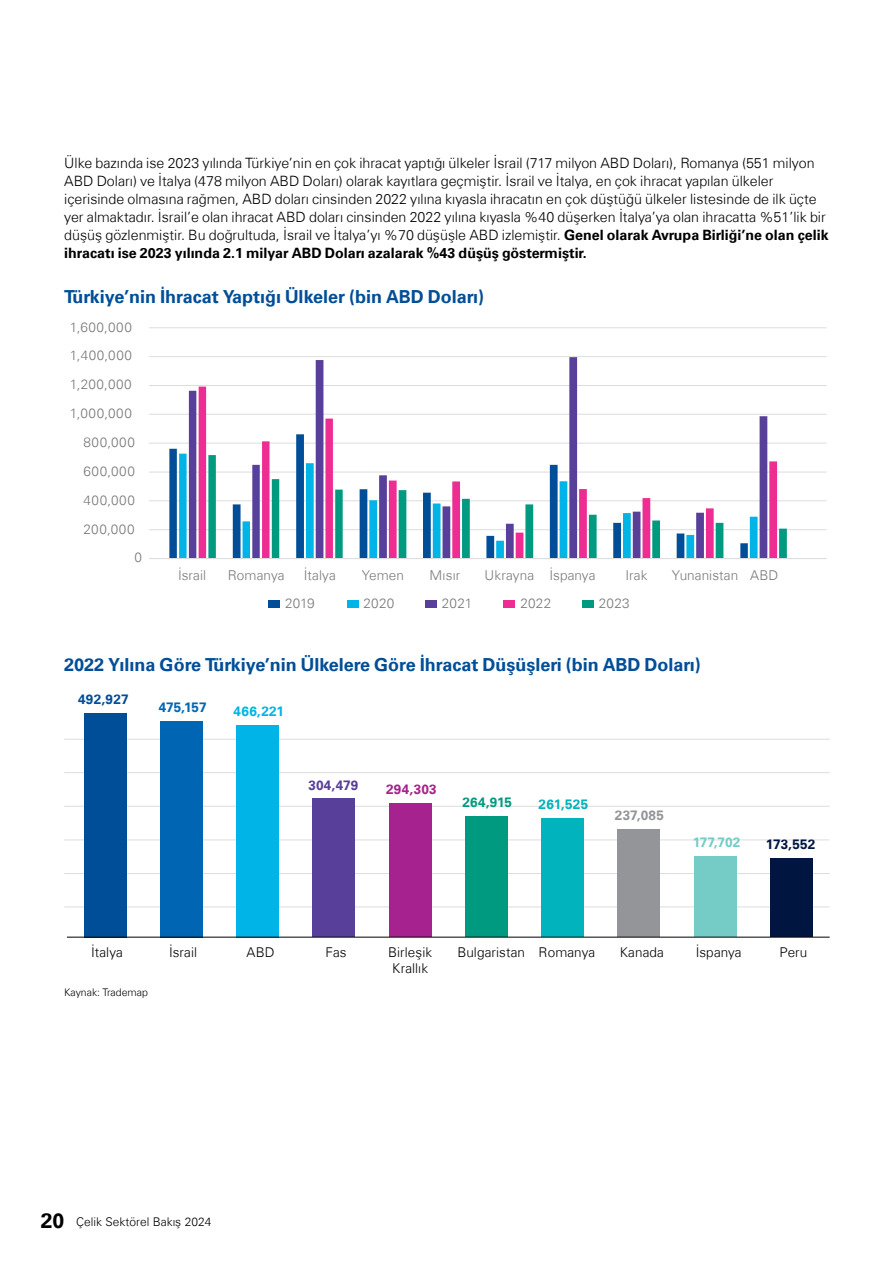
<style>
.page{position:relative;width:893px;height:1263px;background:#fff}
.page>*{position:absolute;margin:0;border:0;box-sizing:border-box;transform-origin:0 0}
.t1{font:700 18px "Universfor KPMG";color:#004e98}
.t2{font:300 14.25px/18px "Universfor KPMG";color:#000}
.t3{font:300 13.5px "Universfor KPMG";letter-spacing:.015em;color:#77787b}
.t4{font:300 13.5px/16.2px "Universfor KPMG";letter-spacing:.005em;color:#000}
.t5{font:700 13.5px "Universfor KPMG";letter-spacing:.015em;color:#004e98}
.t6{font:700 13.5px "Universfor KPMG";letter-spacing:-.005em;color:#0066b3}
.t7{font:700 13.5px "Universfor KPMG";letter-spacing:.025em;color:#00b4e8}
.t8{font:700 13.5px "Universfor KPMG";letter-spacing:.015em;color:#583f99}
.t9{font:700 13.5px "Universfor KPMG";letter-spacing:.02em;color:#a6228e}
.t10{font:700 13.5px "Universfor KPMG";letter-spacing:.005em;color:#009a81}
.t11{font:700 13.5px "Universfor KPMG";letter-spacing:.015em;color:#00b3bc}
.t12{font:700 13.5px "Universfor KPMG";letter-spacing:.025em;color:#939598}
.t13{font:700 13.5px "Universfor KPMG";letter-spacing:.005em;color:#75cbc6}
.t14{font:700 13.5px "Universfor KPMG";letter-spacing:.015em;color:#001641}
.t15{font:300 12px "Universfor KPMG";color:#000}
.t16{font:300 10.5px "Universfor KPMG";color:#000}
.s1{font-weight:700}
.s2{font-weight:700;font-size:21px}
</style>
<div class="page">
<hr style="left:149px;top:529px;width:677px;height:1px;background:#dcddde">
<hr style="left:149px;top:500px;width:677px;height:1px;background:#dcddde">
<hr style="left:149px;top:472px;width:677px;height:1px;background:#dcddde">
<hr style="left:149px;top:443px;width:677px;height:1px;background:#dcddde">
<hr style="left:149px;top:414px;width:677px;height:1px;background:#dcddde">
<hr style="left:149px;top:385px;width:677px;height:1px;background:#dcddde">
<hr style="left:149px;top:356px;width:677px;height:1px;background:#dcddde">
<hr style="left:149px;top:327px;width:677px;height:1px;background:#dcddde">
<svg style="left:169px;top:434px;width:20px;height:124px"></svg>
<svg style="left:189px;top:357px;width:389px;height:201px"></svg>
<svg style="left:199px;top:387px;width:578px;height:171px"></svg>
<svg style="left:208px;top:455px;width:579px;height:103px"></svg>
<hr style="left:149px;top:558px;width:677px;height:1px;background:#dcddde">
<div style="left:268px;top:601px;width:12px;height:7px;background:#004e98"></div>
<div style="left:347px;top:601px;width:11px;height:7px;background:#00b4e8"></div>
<div style="left:425px;top:601px;width:12px;height:7px;background:#583f99"></div>
<div style="left:504px;top:601px;width:11px;height:7px;background:#ed2d92"></div>
<div style="left:582px;top:601px;width:12px;height:7px;background:#009a81"></div>
<hr style="left:64px;top:907px;width:766px;height:1px;background:#dcddde">
<hr style="left:64px;top:873px;width:766px;height:1px;background:#dcddde">
<hr style="left:64px;top:840px;width:766px;height:1px;background:#dcddde">
<hr style="left:64px;top:806px;width:766px;height:1px;background:#dcddde">
<hr style="left:64px;top:772px;width:766px;height:1px;background:#dcddde">
<hr style="left:64px;top:739px;width:766px;height:1px;background:#dcddde">
<div style="left:770px;top:858px;width:43px;height:79px;background:#001641"></div>
<div style="left:694px;top:856px;width:42px;height:81px;background:#75cbc6"></div>
<div style="left:618px;top:829px;width:42px;height:108px;background:#939598"></div>
<div style="left:541px;top:818px;width:43px;height:119px;background:#00b3bc"></div>
<div style="left:465px;top:817px;width:43px;height:120px;background:#009a81"></div>
<div style="left:389px;top:803px;width:42px;height:134px;background:#a6228e"></div>
<div style="left:313px;top:799px;width:42px;height:138px;background:#583f99"></div>
<div style="left:236px;top:725px;width:43px;height:212px;background:#00b4e8"></div>
<div style="left:160px;top:721px;width:43px;height:216px;background:#0066b3"></div>
<div style="left:84px;top:713px;width:42px;height:224px;background:#004e98"></div>
<hr style="left:67px;top:937px;width:763px;height:1px;background:#000">
<p class="t2" style="left:64px;top:154px;width:766px">Ülke bazında ise 2023 yılında Türkiye’nin en çok ihracat yaptığı ülkeler İsrail (717 milyon ABD Doları), Romanya (551 milyon ABD Doları) ve İtalya (478 milyon ABD Doları) olarak kayıtlara geçmiştir. İsrail ve İtalya, en çok ihracat yapılan ülkeler içerisinde olmasına rağmen, ABD doları cinsinden 2022 yılına kıyasla ihracatın en çok düştüğü ülkeler listesinde de ilk üçte yer almaktadır. İsrail’e olan ihracat ABD doları cinsinden 2022 yılına kıyasla %40 düşerken İtalya’ya olan ihracatta %51’lik bir düşüş gözlenmiştir. Bu doğrultuda, İsrail ve İtalya’yı %70 düşüşle ABD izlemiştir. <span class="s1">Genel olarak Avrupa Birliği’ne olan çelik ihracatı ise 2023 yılında 2.1 milyar ABD Doları azalarak %43 düşüş göstermiştir.</span></p>
<p class="t1" style="left:64px;top:286px;width:421px">Türkiye’nin İhracat Yaptığı Ülkeler (bin ABD Doları)</p>
<p class="t3" style="left:70px;top:319px;width:64px">1,600,000</p>
<p class="t3" style="left:70px;top:347px;width:64px">1,400,000</p>
<p class="t3" style="left:70px;top:376px;width:64px">1,200,000</p>
<p class="t3" style="left:70px;top:405px;width:64px">1,000,000</p>
<p class="t3" style="left:84px;top:434px;width:53px">800,000</p>
<p class="t3" style="left:84px;top:463px;width:53px">600,000</p>
<p class="t3" style="left:84px;top:492px;width:53px">400,000</p>
<p class="t3" style="left:84px;top:520px;width:53px">200,000</p>
<p class="t3" style="left:135px;top:549px;width:9px">0</p>
<p class="t3" style="left:178px;top:567px;width:30px">İsrail</p>
<p class="t3" style="left:228px;top:567px;width:58px">Romanya</p>
<p class="t3" style="left:304px;top:567px;width:34px">İtalya</p>
<p class="t3" style="left:362px;top:567px;width:44px">Yemen</p>
<p class="t3" style="left:429px;top:567px;width:32px">Mısır</p>
<p class="t3" style="left:485px;top:567px;width:112px">Ukrayna İspanya</p>
<p class="t3" style="left:625px;top:567px;width:24px">Irak</p>
<p class="t3" style="left:672px;top:567px;width:108px">Yunanistan ABD</p>
<p class="t3" style="left:285px;top:595px;width:31px">2019</p>
<p class="t3" style="left:363px;top:595px;width:32px">2020</p>
<p class="t3" style="left:442px;top:595px;width:32px">2021</p>
<p class="t3" style="left:520px;top:595px;width:32px">2022</p>
<p class="t3" style="left:599px;top:595px;width:32px">2023</p>
<p class="t1" style="left:64px;top:654px;width:638px">2022 Yılına Göre Türkiye’nin Ülkelere Göre İhracat Düşüşleri (bin ABD Doları)</p>
<p class="t5" style="left:78px;top:691px;width:52px">492,927</p>
<p class="t6" style="left:159px;top:699px;width:49px">475,157</p>
<p class="t7" style="left:234px;top:703px;width:52px">466,221</p>
<p class="t8" style="left:308px;top:777px;width:51px">304,479</p>
<p class="t9" style="left:386px;top:781px;width:52px">294,303</p>
<p class="t10" style="left:462px;top:795px;width:51px">264,915</p>
<p class="t11" style="left:539px;top:796px;width:51px">261,525</p>
<p class="t12" style="left:615px;top:807px;width:51px">237,085</p>
<p class="t13" style="left:693px;top:834px;width:49px">177,702</p>
<p class="t14" style="left:766px;top:836px;width:51px">173,552</p>
<p class="t4" style="left:91px;top:944px;width:34px">İtalya</p>
<p class="t4" style="left:169px;top:944px;width:29px">İsrail</p>
<p class="t4" style="left:246px;top:944px;width:30px">ABD</p>
<p class="t4" style="left:325px;top:944px;width:23px">Fas</p>
<p class="t4" style="left:388px;top:944px;width:46px">Birleşik<br>Krallık</p>
<p class="t4" style="left:457px;top:944px;width:139px">Bulgaristan Romanya</p>
<p class="t4" style="left:620px;top:944px;width:46px">Kanada</p>
<p class="t4" style="left:696px;top:944px;width:48px">İspanya</p>
<p class="t4" style="left:779px;top:944px;width:29px">Peru</p>
<p class="t16" style="left:64px;top:985px;width:85px">Kaynak: Trademap</p>
<p class="t15" style="left:41px;top:1214px;width:172px"><span class="s2">20</span> Çelik Sektörel Bakış 2024</p>
</div>
